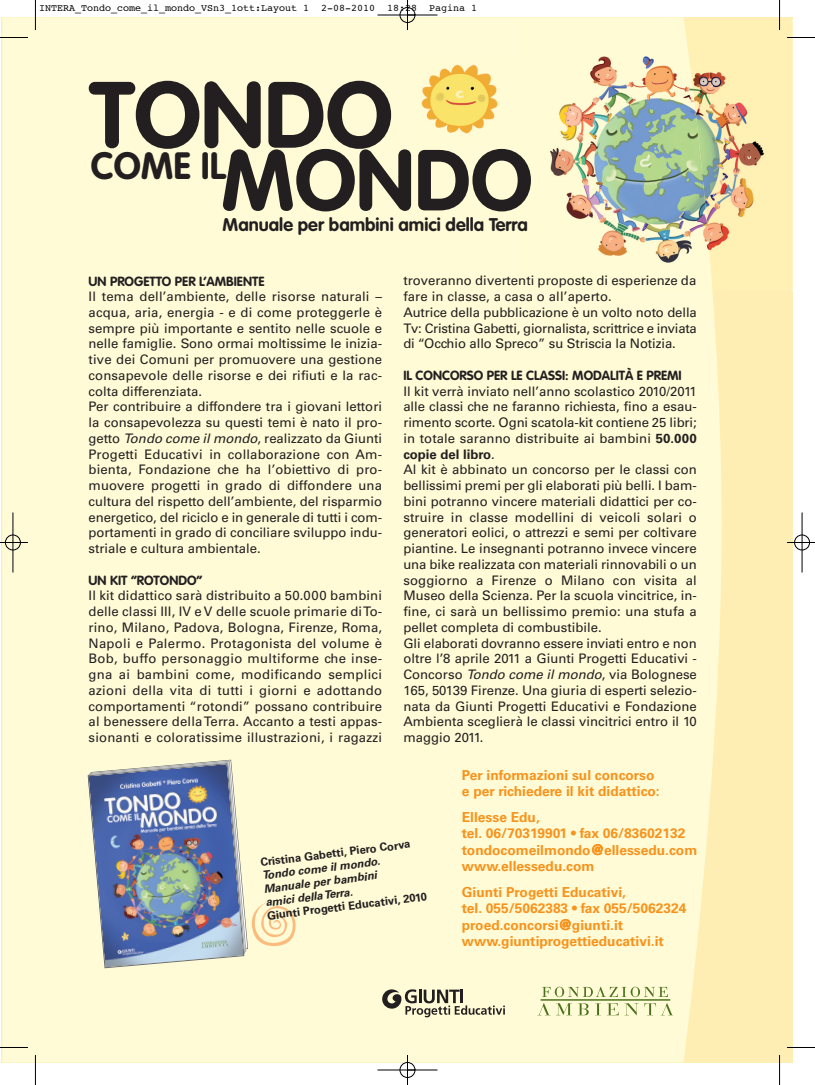
<style>
.page{position:relative;width:815px;height:1085px;background:#fff}
.page>*{position:absolute;margin:0;border:0;box-sizing:border-box;transform-origin:0 0}
.t1{font:700 92.5px "VAG Rounded";color:#231f20}
.t2{font:700 85px "VAG Rounded";color:#231f20}
.t3{font:700 37.5px "VAG Rounded";color:#231f20}
.t4{font:700 18.12px "VAG Rounded";color:#231f20}
.t5{font:700 13.75px/16.2px "Univers LT Std";color:#f7931d}
.t6{font:13.12px/15.8px "Univers LT Std";color:#231f20}
.t7{font:700 13.12px "VAG Rounded";color:#231f20}
.t8{font:700 11.25px "Univers LT Std";color:#231f20}
.t9{font:italic 700 11.25px/13.5px "Univers LT Std";color:#231f20}
.t10{font:10px "Courier";color:#000}
.s1{font-style:italic}
.s2{font-weight:700}
</style>
<div class="page">
<div style="left:2px;top:17px;width:791px;height:1045px;background:#ffeeb4"></div>
<div style="left:2px;top:17px;width:720px;height:1045px;background:#fffbd6"></div>
<img style="left:712px;top:21px;width:81px;height:269px">
<img style="left:519px;top:21px;width:193px;height:269px">
<svg style="left:537px;top:1003px;width:35px;height:12px"></svg>
<svg style="left:578px;top:1003px;width:11px;height:12px"></svg>
<svg style="left:595px;top:1003px;width:6px;height:12px"></svg>
<svg style="left:607px;top:1003px;width:12px;height:12px"></svg>
<svg style="left:625px;top:1003px;width:48px;height:12px"></svg>
<svg style="left:542px;top:987px;width:126px;height:10px"></svg>
<hr style="left:541px;top:999px;width:129px;height:1px;background:#4b711c">
<svg style="left:382px;top:989px;width:123px;height:28px"></svg>
<img style="left:412px;top:58px;width:105px;height:86px">
<hr style="left:35px;top:0;width:1px;height:30px;background:#000">
<svg style="left:0;top:37px;width:28px;height:1px"></svg>
<hr style="left:779px;top:0;width:1px;height:30px;background:#000">
<svg style="left:787px;top:37px;width:28px;height:1px"></svg>
<hr style="left:35px;top:1055px;width:1px;height:30px;background:#000">
<svg style="left:0;top:1047px;width:28px;height:1px"></svg>
<hr style="left:779px;top:1055px;width:1px;height:30px;background:#000">
<svg style="left:787px;top:1047px;width:28px;height:1px"></svg>
<div style="left:400px;top:1062px;width:15px;height:16px;border:1px solid #fff;border-radius:50%"></div>
<hr style="left:377px;top:15px;width:60px;height:1px;background:#000">
<hr style="left:377px;top:1070px;width:60px;height:1px;background:#000">
<hr style="left:13px;top:512px;width:1px;height:60px;background:#000">
<hr style="left:802px;top:512px;width:1px;height:60px;background:#000">
<hr style="left:407px;top:0;width:1px;height:30px;background:#000">
<hr style="left:407px;top:1055px;width:1px;height:30px;background:#000">
<svg style="left:0;top:542px;width:28px;height:1px"></svg>
<svg style="left:787px;top:542px;width:28px;height:1px"></svg>
<div style="left:400px;top:7px;width:15px;height:16px;border:1px solid #000;border-radius:50%"></div>
<div style="left:400px;top:1062px;width:15px;height:15px;border:1px solid #000;border-radius:50%"></div>
<div style="left:5px;top:535px;width:16px;height:15px;border:1px solid #000;border-radius:50%"></div>
<div style="left:794px;top:535px;width:16px;height:15px;border:1px solid #000;border-radius:50%"></div>
<img style="left:88px;top:760px;width:208px;height:208px">
<p class="t10" style="left:39px;top:4px;width:439px">INTERA_Tondo_come_il_mondo_VSn3_1ott:Layout 1 2-08-2010 18:28 Pagina 1</p>
<h1 class="t1" style="left:90px;top:76px;width:304px">TONDO</h1>
<h2 class="t2" style="left:221px;top:145px;width:313px">MONDO</h2>
<h3 class="t3" style="left:91px;top:150px;width:136px">COME IL</h3>
<h3 class="t4" style="left:223px;top:217px;width:307px">Manuale per bambini amici della Terra</h3>
<p class="t7" style="left:89px;top:276px;width:177px">UN PROGETTO PER L’AMBIENTE</p>
<p class="t6" style="left:89px;top:290px;width:295px">Il tema dell’ambiente, delle risorse naturali – acqua, aria, energia - e di come proteggerle è sempre più importante e sentito nelle scuole e nelle famiglie. Sono ormai moltissime le inizia&shy;tive dei Comuni per promuovere una gestione consapevole delle risorse e dei rifiuti e la rac&shy;colta differenziata.<br>Per contribuire a diffondere tra i giovani lettori la consapevolezza su questi temi è nato il pro&shy;getto <span class="s1">Tondo come il mondo</span>, realizzato da Giunti Progetti Educativi in collaborazione con Am&shy;bienta, Fondazione che ha l’obiettivo di pro&shy;muovere progetti in grado di diffondere una cultura del rispetto dell’ambiente, del risparmio energetico, del riciclo e in generale di tutti i com&shy;portamenti in grado di conciliare sviluppo indu&shy;striale e cultura ambientale.</p>
<p class="t7" style="left:89px;top:575px;width:115px">UN KIT “ROTONDO”</p>
<p class="t6" style="left:89px;top:589px;width:295px;text-align:justify">Il kit didattico sarà distribuito a 50.000 bambini delle classi III, IV e V delle scuole primarie di To&shy;rino, Milano, Padova, Bologna, Firenze, Roma, Napoli e Palermo. Protagonista del volume è Bob, buffo personaggio multiforme che inse&shy;gna ai bambini come, modificando semplici azioni della vita di tutti i giorni e adottando comportamenti “rotondi” possano contribuire al benessere della Terra. Accanto a testi appas&shy;sionanti e coloratissime illustrazioni, i ragazzi</p>
<p class="t6" style="left:403px;top:274px;width:295px">troveranno divertenti proposte di esperienze da fare in classe, a casa o all’aperto.<br>Autrice della pubblicazione è un volto noto della Tv: Cristina Gabetti, giornalista, scrittrice e inviata di “Occhio allo Spreco” su Striscia la Notizia.</p>
<p class="t7" style="left:403px;top:370px;width:280px">IL CONCORSO PER LE CLASSI: MODALITÀ E PREMI</p>
<p class="t6" style="left:403px;top:384px;width:295px">Il kit verrà inviato nell’anno scolastico 2010/2011 alle classi che ne faranno richiesta, fino a esau&shy;rimento scorte. Ogni scatola-kit contiene 25 libri; in totale saranno distribuite ai bambini <span class="s2">50.000 copie del libro</span>.<br>Al kit è abbinato un concorso per le classi con bellissimi premi per gli elaborati più belli. I bam&shy;bini potranno vincere materiali didattici per co&shy;struire in classe modellini di veicoli solari o generatori eolici, o attrezzi e semi per coltivare piantine. Le insegnanti potranno invece vincere una bike realizzata con materiali rinnovabili o un soggiorno a Firenze o Milano con visita al Museo della Scienza. Per la scuola vincitrice, in&shy;fine, ci sarà un bellissimo premio: una stufa a pellet completa di combustibile.<br>Gli elaborati dovranno essere inviati entro e non oltre l’8 aprile 2011 a Giunti Progetti Educativi - Concorso <span class="s1">Tondo come il mondo</span>, via Bolognese 165, 50139 Firenze. Una giuria di esperti selezio&shy;nata da Giunti Progetti Educativi e Fondazione Ambienta sceglierà le classi vincitrici entro il 10 maggio 2011.</p>
<p class="t8" style="left:260px;top:858px;width:152px;rotate:-7deg">Cristina Gabetti, Piero Corva</p>
<p class="t9" style="left:261px;top:869px;width:120px;rotate:-7deg">Tondo come il mondo.<br>Manuale per bambini amici della Terra.</p>
<p class="t8" style="left:267px;top:911px;width:162px;rotate:-7deg">Giunti Progetti Educativi, 2010</p>
<p class="t5" style="left:462px;top:768px;width:199px">Per informazioni sul concorso e per richiedere il kit didattico:</p>
<p class="t5" style="left:462px;top:810px;width:237px">Ellesse Edu,<br>tel. 06/70319901 • fax 06/83602132 tondocomeilmondo@ellessedu.com www.ellessedu.com</p>
<p class="t5" style="left:462px;top:885px;width:226px">Giunti Progetti Educativi,<br>tel. 055/5062383 • fax 055/5062324 proed.concorsi@giunti.it www.giuntiprogettieducativi.it</p>
</div>
